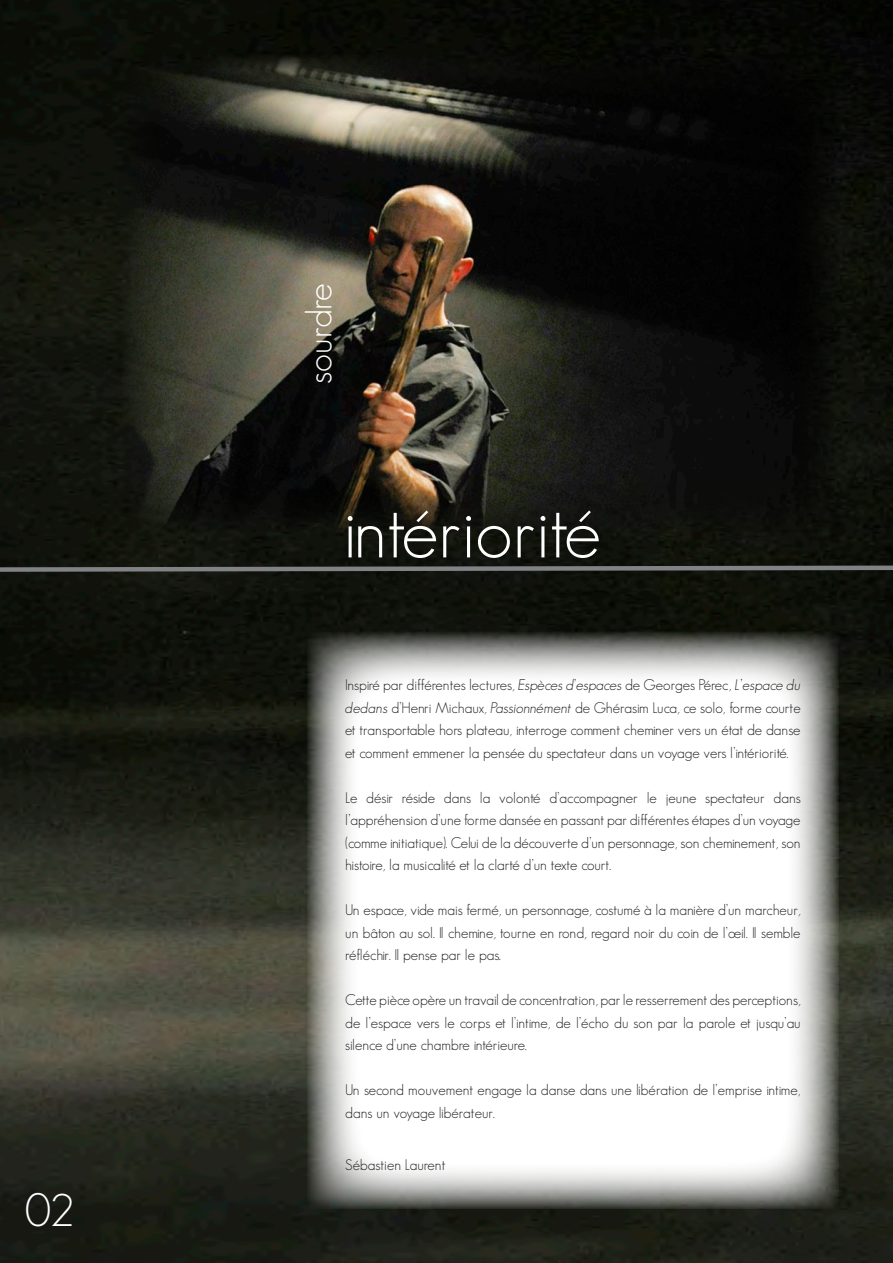
<style>
.page{position:relative;width:893px;height:1263px;background:#fff}
.page>*{position:absolute;margin:0;border:0;box-sizing:border-box;transform-origin:0 0}
.t1{font:300 75px "Geosans";color:#fff}
.t2{font:300 45px "Geosans";color:#fff}
.t3{font:300 36px "Geosans";color:#fff}
.t4{font:300 15px/22.5px "Geosans";color:#231f20;text-align:justify}
.s1{font-style:italic}
</style>
<div class="page">
<img style="left:0;top:0;width:893px;height:1263px">
<svg style="left:307px;top:631px;width:532px;height:578px"></svg>
<img style="left:120px;top:54px;width:718px;height:478px">
<svg style="left:0;top:563px;width:893px;height:12px;background:#3a3b39"></svg>
<h2 class="t2" style="left:26px;top:1185px;width:50px">02</h2>
<h3 class="t3" style="left:299px;top:384px;width:102px;rotate:-90deg">sourdre</h3>
<h1 class="t1" style="left:343px;top:490px;width:259px">intériorité</h1>
<p class="t4" style="left:345px;top:674px;width:457px">Inspiré par différentes lectures, <span class="s1">Espèces d’espaces</span> de Georges Pérec, <span class="s1">L’espace du dedans</span> d’Henri Michaux, <span class="s1">Passionnément</span> de Ghérasim Luca, ce solo, forme courte et transportable hors plateau, interroge comment cheminer vers un état de danse et comment emmener la pensée du spectateur dans un voyage vers l’intériorité.</p>
<p class="t4" style="left:345px;top:786px;width:457px">Le désir réside dans la volonté d’accompagner le jeune spectateur dans l’appréhension d’une forme dansée en passant par différentes étapes d’un voyage (comme initiatique). Celui de la découverte d’un personnage, son cheminement, son histoire, la musicalité et la clarté d’un texte court.</p>
<p class="t4" style="left:345px;top:899px;width:457px">Un espace, vide mais fermé, un personnage, costumé à la manière d’un marcheur, un bâton au sol. Il chemine, tourne en rond, regard noir du coin de l’œil. Il semble réfléchir. Il pense par le pas.</p>
<p class="t4" style="left:345px;top:989px;width:457px">Cette pièce opère un travail de concentration, par le resserrement des perceptions, de l’espace vers le corps et l’intime, de l’écho du son par la parole et jusqu’au silence d’une chambre intérieure.</p>
<p class="t4" style="left:345px;top:1079px;width:457px">Un second mouvement engage la danse dans une libération de l’emprise intime, dans un voyage libérateur.</p>
<p class="t4" style="left:345px;top:1154px;width:102px">Sébastien Laurent</p>
</div>
